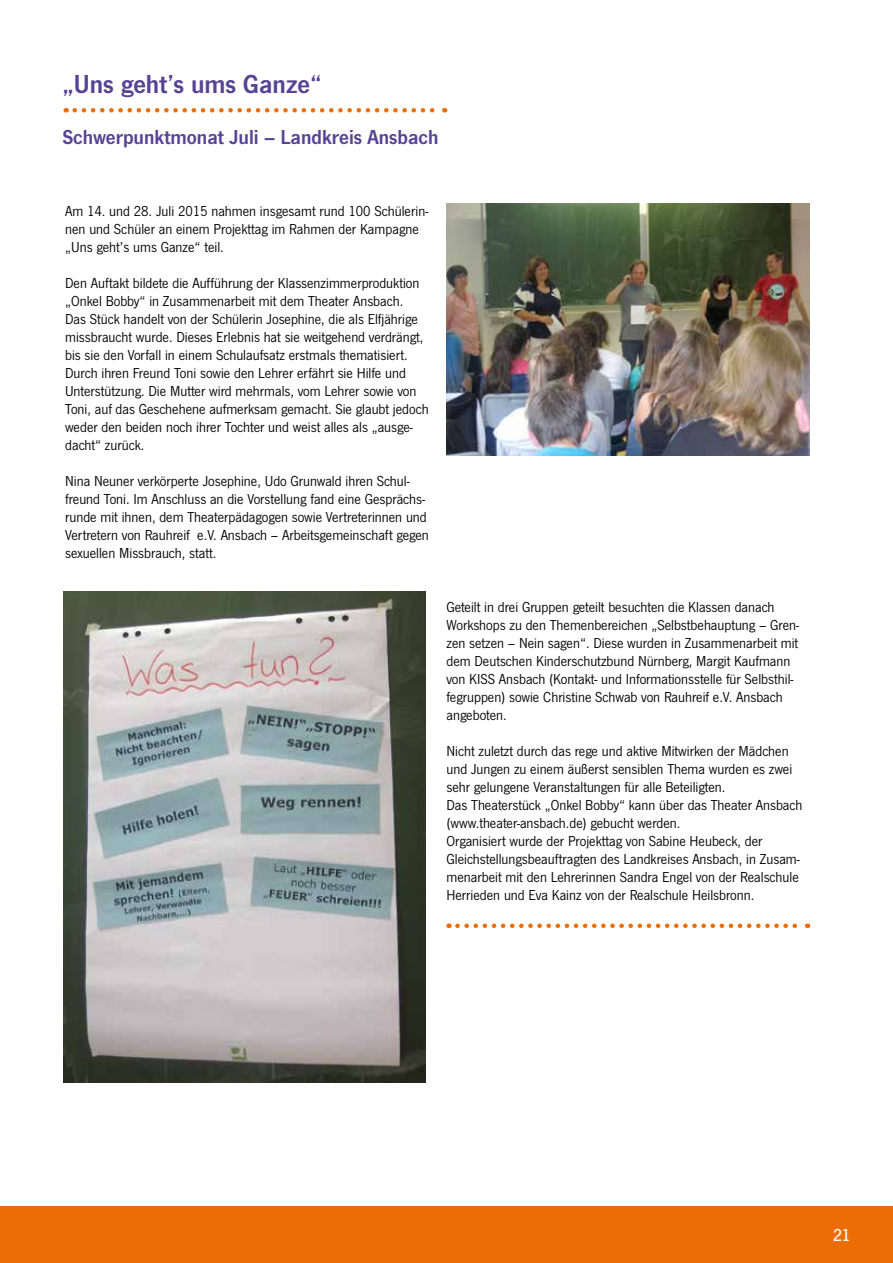
<style>
.page{position:relative;width:893px;height:1263px;background:#fff}
.page>*{position:absolute;margin:0;border:0;box-sizing:border-box;transform-origin:0 0}
.t1{font:600 27px "News Gothic T";color:#554495}
.t2{font:600 21px "News Gothic T";color:#554495}
.t3{font:500 18px "News Gothic T";color:#fff}
.t4{font:15px/18px "News Gothic T";color:#000}
</style>
<div class="page">
<div style="left:0;top:1206px;width:893px;height:57px;background:#ed6d05"></div>
<svg style="left:457px;top:923px;width:351px;height:5px"></svg>
<svg style="left:75px;top:108px;width:370px;height:5px"></svg>
<img style="left:446px;top:204px;width:363px;height:252px">
<img style="left:64px;top:592px;width:361px;height:490px">
<h1 class="t1" style="left:62px;top:69px;width:261px">„Uns geht’s ums Ganze“</h1>
<h2 class="t2" style="left:62px;top:125px;width:378px">Schwerpunktmonat Juli – Landkreis Ansbach</h2>
<p class="t4" style="left:65px;top:202px;width:365px">Am 14. und 28. Juli 2015 nahmen insgesamt rund 100 Schülerin&shy;nen und Schüler an einem Projekttag im Rahmen der Kampagne „Uns geht’s ums Ganze“ teil.</p>
<p class="t4" style="left:65px;top:274px;width:365px">Den Auftakt bildete die Aufführung der Klassenzimmerproduktion „Onkel Bobby“ in Zusammenarbeit mit dem Theater Ansbach.<br>Das Stück handelt von der Schülerin Josephine, die als Elfjährige missbraucht wurde. Dieses Erlebnis hat sie weitgehend verdrängt, bis sie den Vorfall in einem Schulaufsatz erstmals thematisiert.<br>Durch ihren Freund Toni sowie den Lehrer erfährt sie Hilfe und Unterstützung. Die Mutter wird mehrmals, vom Lehrer sowie von Toni, auf das Geschehene aufmerksam gemacht. Sie glaubt jedoch weder den beiden noch ihrer Tochter und weist alles als „ausge&shy;dacht“ zurück.</p>
<p class="t4" style="left:65px;top:472px;width:365px">Nina Neuner verkörperte Josephine, Udo Grunwald ihren Schul&shy;freund Toni. Im Anschluss an die Vorstellung fand eine Gesprächs&shy;runde mit ihnen, dem Theaterpädagogen sowie Vertreterinnen und Vertretern von Rauhreif e.V. Ansbach – Arbeitsgemeinschaft gegen sexuellen Missbrauch, statt.</p>
<p class="t4" style="left:446px;top:598px;width:354px">Geteilt in drei Gruppen geteilt besuchten die Klassen danach Workshops zu den Themenbereichen „Selbstbehauptung – Gren&shy;zen setzen – Nein sagen“. Diese wurden in Zusammenarbeit mit dem Deutschen Kinderschutzbund Nürnberg, Margit Kaufmann von KISS Ansbach (Kontakt- und Informationsstelle für Selbsthil&shy;fegruppen) sowie Christine Schwab von Rauhreif e.V. Ansbach angeboten.</p>
<p class="t4" style="left:446px;top:742px;width:357px">Nicht zuletzt durch das rege und aktive Mitwirken der Mädchen und Jungen zu einem äußerst sensiblen Thema wurden es zwei sehr gelungene Veranstaltungen für alle Beteiligten.<br>Das Theaterstück „Onkel Bobby“ kann über das Theater Ansbach (www.theater-ansbach.de) gebucht werden.<br>Organisiert wurde der Projekttag von Sabine Heubeck, der Gleichstellungsbeauftragten des Landkreises Ansbach, in Zusam&shy;menarbeit mit den Lehrerinnen Sandra Engel von der Realschule Herrieden und Eva Kainz von der Realschule Heilsbronn.</p>
<p class="t3" style="left:833px;top:1224px;width:19px">21</p>
</div>
